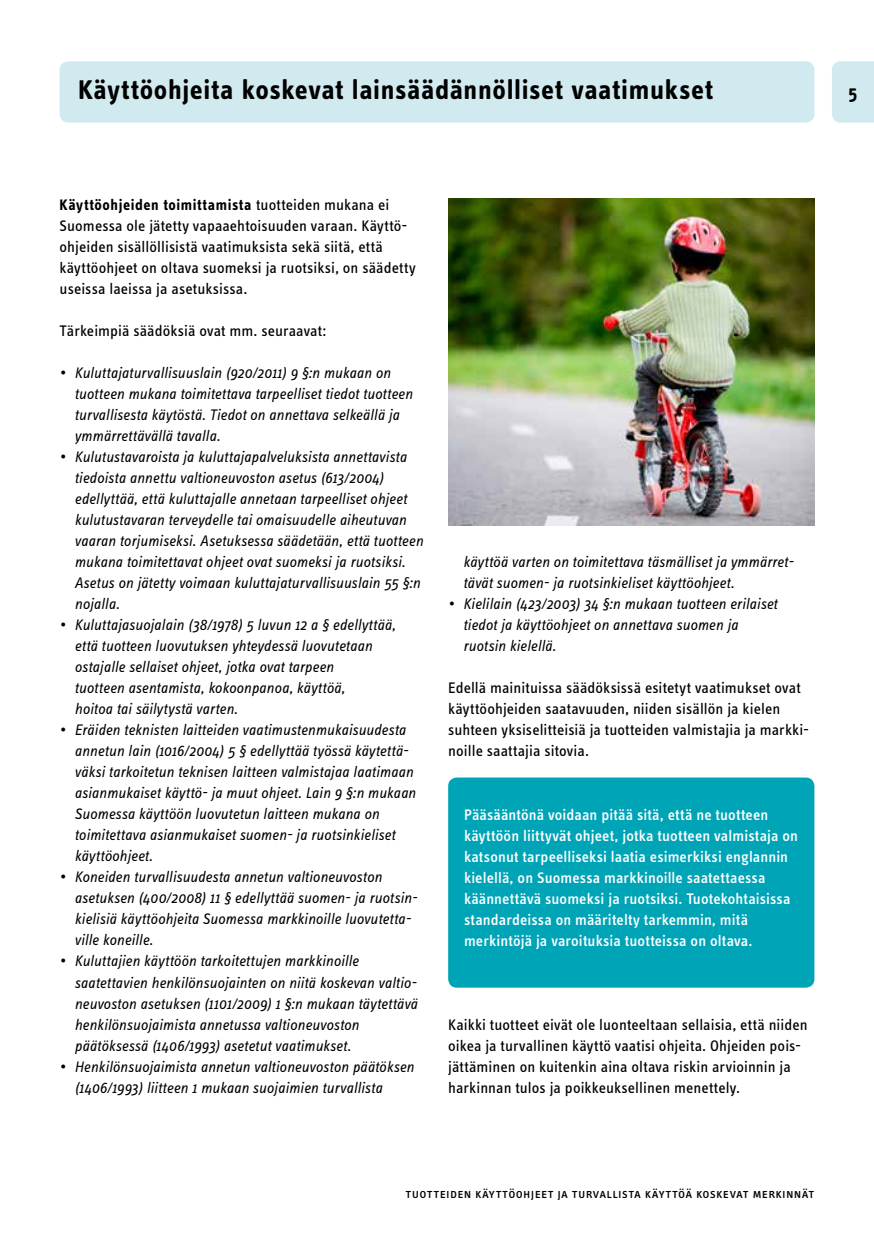
<style>
.page{position:relative;width:874px;height:1241px;background:#fff}
.page>*{position:absolute;margin:0;border:0;box-sizing:border-box;transform-origin:0 0}
.t1{font:700 28px "Info Text OT";letter-spacing:.02em;color:#000}
.t2{font:700 19.25px "Info Text OT";color:#000}
.t3{font:italic 15.75px/21px "Info Text OT";letter-spacing:.005em;color:#000}
.t4{font:15.75px/21px "Info Text OT";letter-spacing:.005em;color:#000}
.t5{font:500 15.75px/21px "Info Text OT";letter-spacing:.01em;color:#fff}
.t6{font:14px "Info Text OT";letter-spacing:.02em;color:#000}
.s1{font-weight:700}
</style>
<div class="page">
<div style="left:832px;top:61px;width:41px;height:61px;background:#d0eaef"></div>
<div style="left:60px;top:61px;width:754px;height:61px;background:#d0eaef;border-radius:9px"></div>
<div style="left:448px;top:777px;width:366px;height:210px;background:#00a4b7;border-radius:9px"></div>
<img style="left:448px;top:198px;width:366px;height:327px">
<h1 class="t1" style="left:78px;top:72px;width:636px">Käyttöohjeita koskevat lainsäädännölliset vaatimukset</h1>
<p class="t2" style="left:848px;top:81px;width:10px">5</p>
<p class="t4" style="left:60px;top:194px;width:357px"><span class="s1">Käyttöohjeiden toimittamista</span> tuotteiden mukana ei Suomessa ole jätetty vapaaehtoisuuden varaan. Käyttö&shy;ohjeiden sisällöllisistä vaatimuksista sekä siitä, että käyttöohjeet on oltava suomeksi ja ruotsiksi, on säädetty useissa laeissa ja asetuksissa.</p>
<p class="t4" style="left:60px;top:320px;width:268px">Tärkeimpiä säädöksiä ovat mm. seuraavat:</p>
<p class="t3" style="left:74px;top:362px;width:339px;text-indent:-15px">• Kuluttajaturvallisuuslain (920/2011) 9 §:n mukaan on tuotteen mukana toimitettava tarpeelliset tiedot tuotteen turvallisesta käytöstä. Tiedot on annettava selkeällä ja ymmärrettävällä tavalla.</p>
<p class="t3" style="left:74px;top:446px;width:350px;text-indent:-15px">• Kulutustavaroista ja kuluttajapalveluksista annettavista tiedoista annettu valtioneuvoston asetus (613/2004) edellyttää, että kuluttajalle annetaan tarpeelliset ohjeet kulutustavaran terveydelle tai omaisuudelle aiheutuvan vaaran torjumiseksi. Asetuksessa säädetään, että tuotteen mukana toimitettavat ohjeet ovat suomeksi ja ruotsiksi.<br>Asetus on jätetty voimaan kuluttajaturvallisuuslain 55 §:n nojalla.</p>
<p class="t3" style="left:74px;top:614px;width:322px;text-indent:-15px">• Kuluttajasuojalain (38/1978) 5 luvun 12 a § edellyttää, että tuotteen luovutuksen yhteydessä luovutetaan ostajalle sellaiset ohjeet, jotka ovat tarpeen<br>tuotteen asentamista, kokoonpanoa, käyttöä,<br>hoitoa tai säilytystä varten.</p>
<p class="t3" style="left:74px;top:719px;width:343px;text-indent:-15px">• Eräiden teknisten laitteiden vaatimustenmukaisuudesta annetun lain (1016/2004) 5 § edellyttää työssä käytettä&shy;väksi tarkoitetun teknisen laitteen valmistajaa laatimaan asianmukaiset käyttö- ja muut ohjeet. Lain 9 §:n mukaan Suomessa käyttöön luovutetun laitteen mukana on toimitettava asianmukaiset suomen- ja ruotsinkieliset käyttöohjeet.</p>
<p class="t3" style="left:74px;top:866px;width:344px;text-indent:-15px">• Koneiden turvallisuudesta annetun valtioneuvoston asetuksen (400/2008) 11 § edellyttää suomen- ja ruotsin&shy;kielisiä käyttöohjeita Suomessa markkinoille luovutetta&shy;ville koneille.</p>
<p class="t3" style="left:74px;top:950px;width:344px;text-indent:-15px">• Kuluttajien käyttöön tarkoitettujen markkinoille saatettavien henkilönsuojainten on niitä koskevan valtio&shy;neuvoston asetuksen (1101/2009) 1 §:n mukaan täytettävä henkilönsuojaimista annetussa valtioneuvoston päätöksessä (1406/1993) asetetut vaatimukset.</p>
<p class="t3" style="left:74px;top:1055px;width:341px;text-indent:-15px">• Henkilönsuojaimista annetun valtioneuvoston päätöksen (1406/1993) liitteen 1 mukaan suojaimien turvallista</p>
<p class="t3" style="left:463px;top:551px;width:332px">käyttöä varten on toimitettava täsmälliset ja ymmärret&shy;tävät suomen- ja ruotsinkieliset käyttöohjeet.</p>
<p class="t3" style="left:463px;top:593px;width:315px;text-indent:-15px">• Kielilain (423/2003) 34 §:n mukaan tuotteen erilaiset tiedot ja käyttöohjeet on annettava suomen ja ruotsin kielellä.</p>
<p class="t4" style="left:448px;top:677px;width:362px">Edellä mainituissa säädöksissä esitetyt vaatimukset ovat käyttöohjeiden saatavuuden, niiden sisällön ja kielen suhteen yksiselitteisiä ja tuotteiden valmistajia ja markki&shy;noille saattajia sitovia.</p>
<p class="t5" style="left:464px;top:803px;width:335px">Pääsääntönä voidaan pitää sitä, että ne tuotteen käyttöön liittyvät ohjeet, jotka tuotteen valmistaja on katsonut tarpeelliseksi laatia esimerkiksi englannin kielellä, on Suomessa markkinoille saatettaessa käännettävä suomeksi ja ruotsiksi. Tuotekohtaisissa standardeissa on määritelty tarkemmin, mitä merkintöjä ja varoituksia tuotteissa on oltava.</p>
<p class="t4" style="left:448px;top:1013px;width:361px">Kaikki tuotteet eivät ole luonteeltaan sellaisia, että niiden oikea ja turvallinen käyttö vaatisi ohjeita. Ohjeiden pois&shy;jättäminen on kuitenkin aina oltava riskin arvioinnin ja harkinnan tulos ja poikkeuksellinen menettely.</p>
<p class="t6" style="left:405px;top:1184px;width:410px">tuotteiden käyttöohjeet ja turvallista käyttöä koskevat merkinnät</p>
</div>
